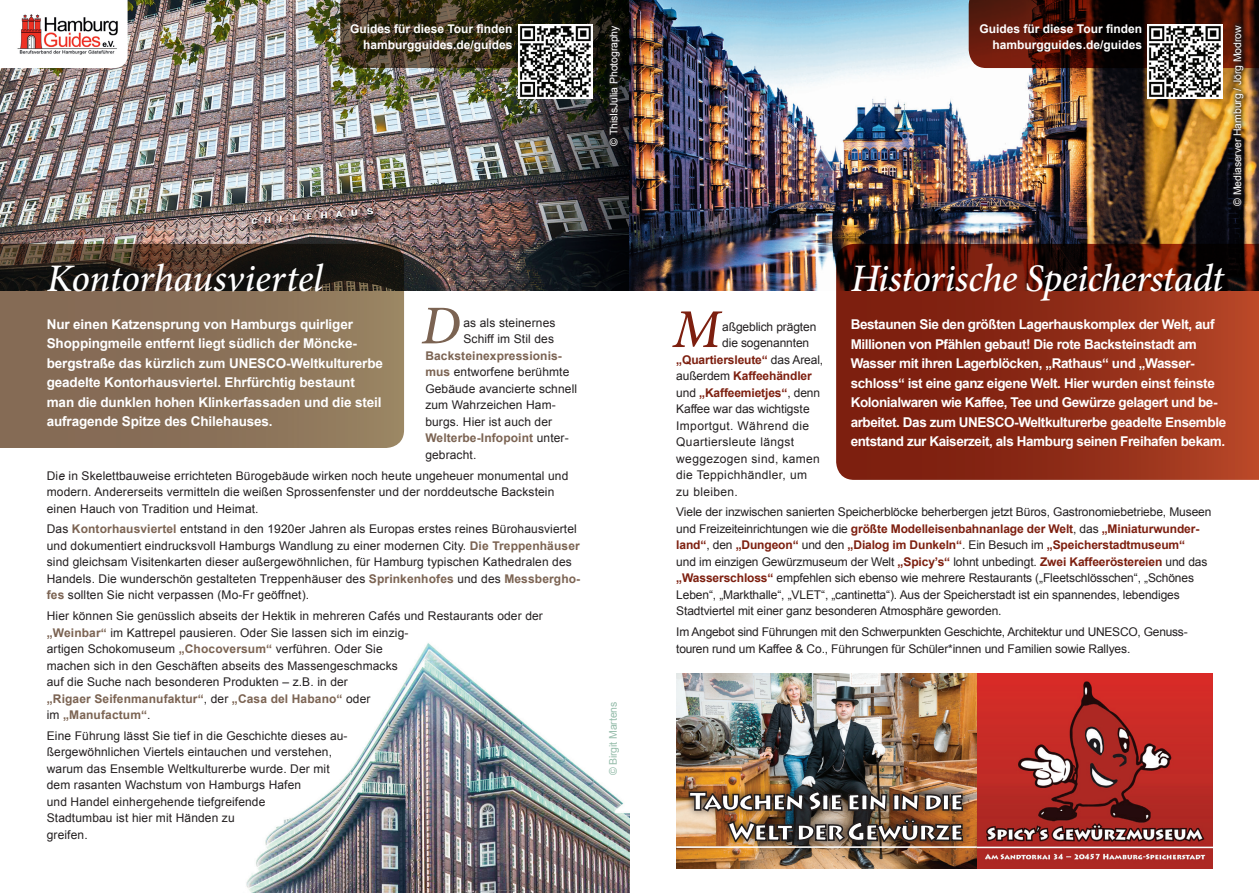
<style>
.page{position:relative;width:1259px;height:893px;background:#fff}
.page>*{position:absolute;margin:0;border:0;box-sizing:border-box;transform-origin:0 0}
.t1{font:italic 500 54.75px "Minion Pro";color:#7b6352}
.t2{font:italic 500 54.75px "Minion Pro";color:#7d1f0f}
.t3{font:italic 500 39px "Minion Pro";letter-spacing:-.015em;color:#fff}
.t4{font:700 13.5px/19.5px "Arial";letter-spacing:-.03em;color:#fff}
.t5{font:700 13.5px/19.5px "Arial";letter-spacing:-.01em;color:#fff}
.t6{font:12px/16.5px "Arial";letter-spacing:.01em;color:#231f20}
.t7{font:12px/16.5px "Arial";letter-spacing:-.01em;color:#231f20}
.t8{font:12px/16.5px "Arial";letter-spacing:-.02em;color:#231f20}
.t9{font:700 12px/16.2px "Arial";color:#fff;text-align:right}
.t10{font:12px "Arial";letter-spacing:.03em;color:#231f20}
.t11{font:700 12px "Arial";letter-spacing:-.01em;color:#7d1f0f}
.t12{font:10.5px "Arial";letter-spacing:-.01em;color:#fff}
.t13{font:10.5px "Arial";letter-spacing:-.01em;color:#96bdab}
.s1{font-weight:700;color:#7b6352}
.s2{font-style:italic}
.s3{font-weight:400;color:#231f20}
.s4{font-weight:700;color:#7d1f0f}
</style>
<div class="page">
<img style="left:246px;top:643px;width:383px;height:250px">
<img style="left:0;top:0;width:1259px;height:291px">
<svg style="left:0;top:244px;width:404px;height:204px;background:#76604b"></svg>
<svg style="left:0;top:0;width:128px;height:68px"></svg>
<img style="left:17px;top:12px;width:104px;height:43px">
<svg style="left:836px;top:244px;width:423px;height:236px;background:#802714"></svg>
<svg style="left:340px;top:0;width:289px;height:68px;background:#322b19"></svg>
<img style="left:518px;top:24px;width:75px;height:75px">
<svg style="left:968px;top:0;width:291px;height:68px;background:#3e1109"></svg>
<img style="left:1148px;top:24px;width:74px;height:75px">
<div style="left:1228px;top:21px;width:20px;height:189px;background:#231f20;opacity:.75"></div>
<div style="left:605px;top:22px;width:20px;height:128px;background:#231f20;opacity:.75"></div>
<img style="left:676px;top:673px;width:536px;height:196px">
<div style="left:681px;top:783px;width:290px;height:66px;background:#231f20;opacity:.75"></div>
<img style="left:688px;top:790px;width:276px;height:53px">
<hr style="left:676px;top:846px;width:301px;height:2px;background:#fff">
<p class="t9" style="left:350px;top:21px;width:164px">Guides für diese Tour finden hamburgguides.de/guides</p>
<p class="t9" style="left:979px;top:21px;width:164px">Guides für diese Tour finden hamburgguides.de/guides</p>
<p class="t12" style="left:1230px;top:206px;width:182px;rotate:-90deg">© Mediaserver Hamburg / Jörg Modrow</p>
<p class="t12" style="left:607px;top:146px;width:121px;rotate:-90deg">© ThisIsJulia Photography</p>
<h2 class="t3" style="left:47px;top:251px;width:278px">Kontorhausviertel</h2>
<p class="t5" style="left:47px;top:315px;width:338px">Nur einen Katzensprung von Hamburgs quirliger Shoppingmeile entfernt liegt südlich der Möncke&shy;bergstraße das kürzlich zum UNESCO-Weltkulturerbe geadelte Kontorhausviertel. Ehrfürchtig bestaunt man die dunklen hohen Klinkerfassaden und die steil aufragende Spitze des Chilehauses.</p>
<h1 class="t1" style="left:421px;top:288px;width:41px">D</h1>
<p class="t6" style="left:463px;top:315px;width:93px">as als steinernes<br>Schiff im Stil des</p>
<p class="t6" style="left:425px;top:348px;width:153px"><span class="s1">Backsteinexpressionis&shy;mus</span> entworfene berühmte<br>Gebäude avancierte schnell zum Wahrzeichen Ham&shy;burgs. Hier ist auch der<br><span class="s1">Welterbe-Infopoint</span> unter&shy;gebracht.</p>
<p class="t6" style="left:47px;top:467px;width:523px">Di<span class="s2">e</span> in Skelettbauweise errichteten Bürogebäude wirken noch heute ungeheuer monumental und modern. Andererseits vermitteln die weißen Sprossenfenster und der norddeutsche Backstein einen Hauch von Tradition und Heimat.</p>
<p class="t6" style="left:47px;top:521px;width:535px">Das <span class="s1">Kontorhausviertel</span> entstand in den 1920er Jahren als Europas erstes reines Bürohausviertel und dokumentiert eindrucksvoll Hamburgs Wandlung zu einer modernen City. <span class="s1">Die Treppenhäuser </span>sind gleichsam Visitenkarten dieser außergewöhnlichen, für Hamburg typischen Kathedralen des Handels. Die wunderschön gestalteten Treppenhäuser des <span class="s1">Sprinkenhofes</span> und des <span class="s1">Messbergho&shy;fes</span> sollten Sie nicht verpassen (Mo-Fr geöffnet).</p>
<p class="t6" style="left:47px;top:608px;width:497px">Hier können Sie genüsslich abseits der Hektik in mehreren Cafés und Restaurants oder der <span class="s1">„Weinbar“</span> im Kattrepel pausieren. Oder Sie lassen sich im einzig-<br>artigen Schokomuseum <span class="s1">„Chocoversum“</span> verführen. Oder Sie<br>machen sich in den Geschäften abseits des Massengeschmacks<br>auf die Suche nach besonderen Produkten – z.B. in der<br><span class="s1">„Rigaer Seifenmanufaktur“</span>, der <span class="s1">„Casa del Habano“</span> oder<br>im <span class="s1">„Manufactum“</span>.</p>
<p class="t6" style="left:47px;top:728px;width:302px">Eine Führung lässt Sie tief in die Geschichte dieses au&shy;ßergewöhnlichen Viertels eintauchen und verstehen, warum das Ensemble Weltkulturerbe wurde. Der mit dem rasanten Wachstum von Hamburgs Hafen<br>und Handel einhergehende tiefgreifende<br>Stadtumbau ist hier mit Händen zu<br>greifen.</p>
<p class="t13" style="left:606px;top:775px;width:75px;rotate:-90deg">© Birgit Martens</p>
<h2 class="t3" style="left:850px;top:252px;width:375px">Historische Speicherstadt</h2>
<p class="t4" style="left:850px;top:315px;width:377px">Bestaunen Sie den größten Lagerhauskomplex der Welt, auf Millionen von Pfählen gebaut! Die rote Backsteinstadt am Wasser mit ihren Lagerblöcken, „Rathaus“ und „Wasser&shy;schloss“ ist eine ganz eigene Welt. Hier wurden einst feinste Kolonialwaren wie Kaffee, Tee und Gewürze gelagert und be&shy;arbeitet. Das zum UNESCO-Weltkulturerbe geadelte Ensemble entstand zur Kaiserzeit, als Hamburg seinen Freihafen bekam.</p>
<h1 class="t2" style="left:672px;top:292px;width:50px">M</h1>
<p class="t7" style="left:722px;top:318px;width:96px">aßgeblich prägten</p>
<p class="t7" style="left:722px;top:335px;width:89px">die sogenannten</p>
<p class="t11" style="left:676px;top:351px;width:148px">„Quartiersleute“ <span class="s3">das Areal,</span></p>
<p class="t11" style="left:676px;top:368px;width:137px"><span class="s3">außerdem</span> Kaffeehändler</p>
<p class="t11" style="left:676px;top:384px;width:145px"><span class="s3">und</span> „Kaffeemietjes“<span class="s3">, denn</span></p>
<p class="t7" style="left:676px;top:401px;width:135px">Kaffee war das wichtigste</p>
<p class="t10" style="left:676px;top:417px;width:134px">Importgut. Während die</p>
<p class="t10" style="left:676px;top:434px;width:119px">Quartiersleute längst</p>
<p class="t10" style="left:676px;top:450px;width:145px">weggezogen sind, kamen</p>
<p class="t10" style="left:676px;top:467px;width:132px">die Teppichhändler, um</p>
<p class="t10" style="left:676px;top:483px;width:63px">zu bleiben.</p>
<p class="t7" style="left:676px;top:504px;width:537px">Viele der inzwischen sanierten Speicherblöcke beherbergen jetzt Büros, Gastronomiebetriebe, Museen und Freizeiteinrichtungen wie die <span class="s4">größte Modelleisenbahnanlage der Welt</span>, das <span class="s4">„Miniaturwunder&shy;land“</span>, den <span class="s4">„Dungeon“</span> und den <span class="s4">„Dialog im Dunkeln“</span>. Ein Besuch im <span class="s4">„Speicherstadtmuseum“<br></span>und im einzigen Gewürzmuseum der Welt <span class="s4">„Spicy’s“</span> lohnt unbedingt. <span class="s4">Zwei Kaffeeröstereien</span> und das <span class="s4">„Wasserschloss“</span> empfehlen sich ebenso wie mehrere Restaurants („Fleetschlösschen“, „Schönes Leben“, „Markthalle“, „VLET“, „cantinetta“). Aus der Speicherstadt ist ein spannendes, lebendiges Stadtviertel mit einer ganz besonderen Atmosphäre geworden.</p>
<p class="t8" style="left:676px;top:624px;width:513px">Im Angebot sind Führungen mit den Schwerpunkten Geschichte, Architektur und UNESCO, Genuss&shy;touren rund um Kaffee &amp; Co., Führungen für Schüler*innen und Familien sowie Rallyes.</p>
</div>
